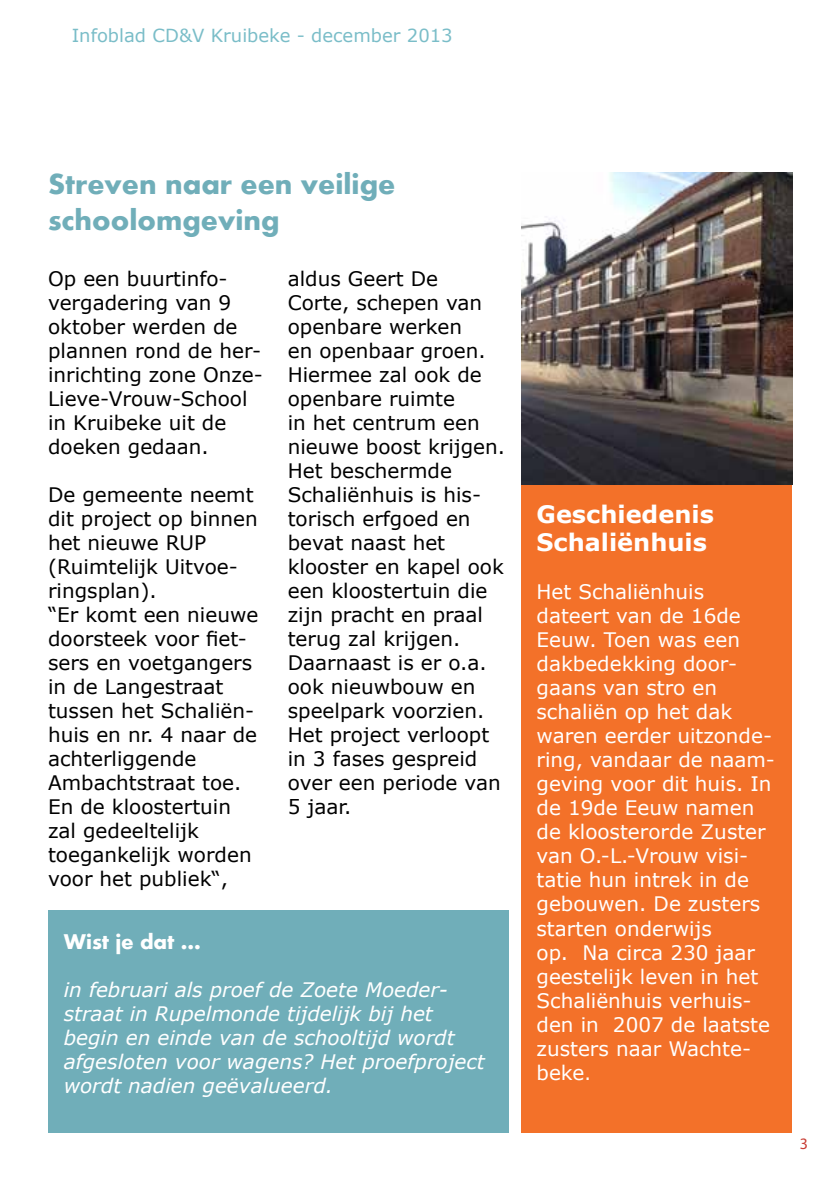
<style>
.page{position:relative;width:840px;height:1191px;background:#fff}
.page>*{position:absolute;margin:0;border:0;box-sizing:border-box;transform-origin:0 0}
.t1{font:700 30px/36px "Aharoni";color:#70aeb9}
.t2{font:700 24px/28.8px "Verdana";color:#fff}
.t3{font:700 22px "Aharoni";color:#fff}
.t4{font:20px/24px "Verdana";color:#000}
.t5{font:20px/24px "Verdana";color:#fff}
.t6{font:italic 20px/24px "Verdana";color:#fff}
.t7{font:18px "Verdana";color:#7abdc8}
.t8{font:16px "Myriad Pro";color:#c83e35}
.s1{font-size:18px}
</style>
<div class="page">
<div style="left:521px;top:426px;width:270px;height:706px;background:#f37129"></div>
<img style="left:521px;top:172px;width:270px;height:313px">
<div style="left:48px;top:910px;width:460px;height:222px;background:#70aeb9"></div>
<p class="t7" style="left:72px;top:23px;width:382px">Infoblad CD&amp;V Kruibeke - december 2013</p>
<h1 class="t1" style="left:48px;top:168px;width:349px">Streven naar een veilige schoolomgeving</h1>
<p class="t4" style="left:48px;top:266px;width:216px">Op een buurtinfo&shy;vergadering van 9 oktober werden de plannen rond de her&shy;inrichting zone Onze-<br>Lieve-Vrouw-School in Kruibeke uit de doeken gedaan.</p>
<p class="t4" style="left:48px;top:482px;width:212px">De gemeente neemt dit project op binnen het nieuwe RUP (Ruimtelijk Uitvoe&shy;ringsplan).<br>“Er komt een nieuwe doorsteek voor fiet&shy;sers en voetgangers in de Langestraat tussen het Schaliën&shy;huis en nr. 4 naar de achterliggende<br>Ambachtstraat toe.<br>En de kloostertuin zal gedeeltelijk toegankelijk worden voor het publiek“,</p>
<p class="t4" style="left:287px;top:266px;width:219px">aldus Geert De<br>Corte, schepen van openbare werken<br>en openbaar groen.<br>Hiermee zal ook de openbare ruimte<br>in het centrum een nieuwe boost krijgen.<br>Het beschermde<br>Schaliënhuis is his&shy;torisch erfgoed en bevat naast het klooster en kapel ook een kloostertuin die zijn pracht en praal terug zal krijgen.<br>Daarnaast is er o.a. ook nieuwbouw en speelpark voorzien.<br>Het project verloopt in 3 fases gespreid over een periode van<br>5 jaar.</p>
<p class="t3" style="left:64px;top:933px;width:138px">Wist je dat …</p>
<p class="t6" style="left:64px;top:977px;width:422px">in februari als proef de Zoete Moeder&shy;straat in Rupelmonde tijdelijk bij het begin en einde van de schooltijd wordt afgesloten voor wagens? Het proefproject wordt nadien geëvalueerd.</p>
<p class="t2" style="left:536px;top:499px;width:179px">Geschiedenis<br>Schaliënhuis</p>
<p class="t5" style="left:536px;top:580px;width:240px">Het Schaliënhuis dateert van de 16de<br>Eeuw. Toen was een dakbedekking door&shy;gaans van stro en schaliën op het dak waren eerder uitzonde&shy;ring, vandaar de naam&shy;geving voor dit huis. In de 19de Eeuw namen de kloosterorde Zuster van O.-L.-Vrouw visi&shy;tatie hun intrek in de gebouwen. De zusters starten onderwijs<br>op. Na circa 230 jaar geestelijk leven in het<br>Schaliënhuis verhuis&shy;den in 2007 de laatste zusters naar Wachte&shy;beke<span class="s1">.</span></p>
<p class="t8" style="left:799px;top:1134px;width:10px">3</p>
</div>
